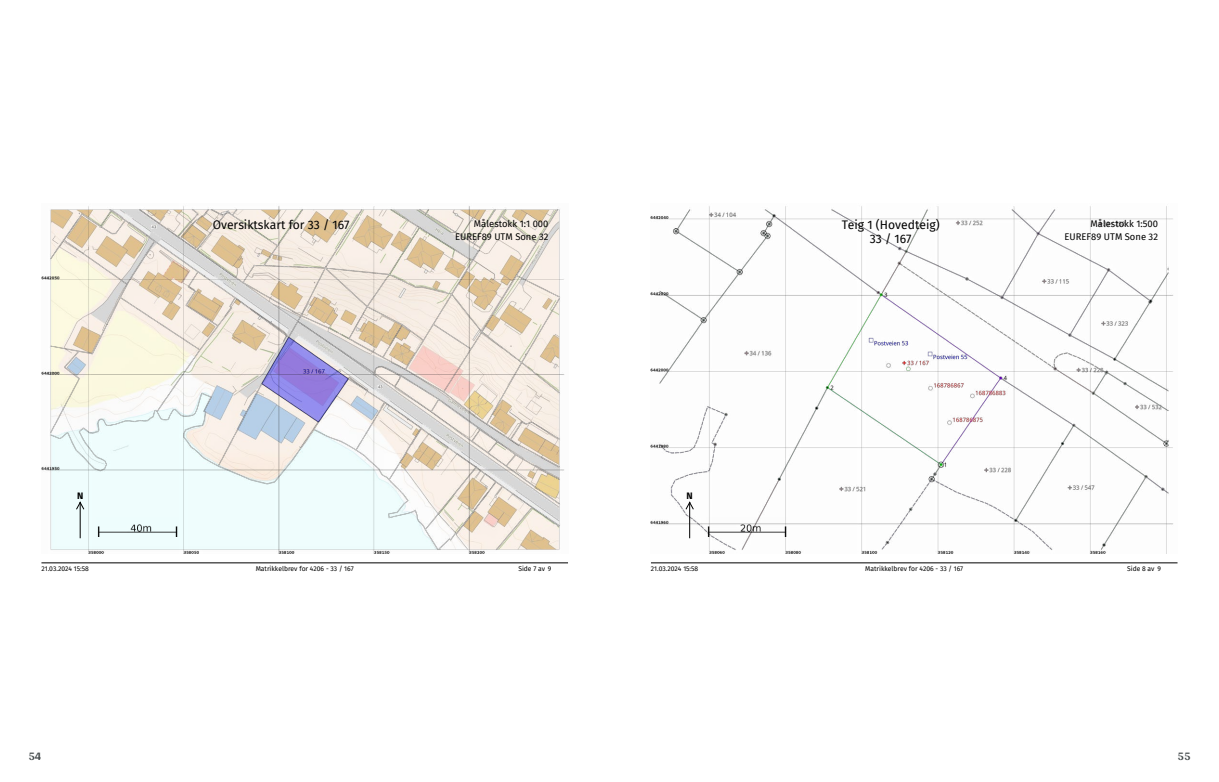
<style>
.page{position:relative;width:1219px;height:782px;background:#fff}
.page>*{position:absolute;margin:0;border:0;box-sizing:border-box;transform-origin:0 0}
.t1{font:12.1px/14.5px "Fira Sans";color:#000;text-align:center}
.t2{font:700 12px "Arya";color:#414749}
.t3{font:9.4px/13.5px "Fira Sans";color:#000;text-align:right}
.t4{font:700 9.4px "Fira Sans";color:#000}
.t5{font:6.7px "Fira Sans";color:#000}
</style>
<div class="page">
<img style="left:41px;top:206px;width:524px;height:347px">
<hr style="left:80px;top:502px;width:1px;height:36px;background:#000">
<svg style="left:76px;top:500px;width:9px;height:10px"></svg>
<img style="left:97px;top:517px;width:81px;height:19px">
<hr style="left:41px;top:562px;width:527px;height:1px;background:#000">
<img style="left:651px;top:206px;width:522px;height:347px">
<hr style="left:689px;top:502px;width:1px;height:36px;background:#000">
<svg style="left:685px;top:500px;width:9px;height:10px"></svg>
<img style="left:706px;top:517px;width:81px;height:19px">
<hr style="left:651px;top:562px;width:526px;height:1px;background:#000">
<h1 class="t1" style="left:213px;top:217px;width:138px">Oversiktskart for 33 / 167</h1>
<h3 class="t3" style="left:455px;top:216px;width:95px">Målestokk 1:1 000<br>EUREF89 UTM Sone 32</h3>
<h1 class="t1" style="left:842px;top:217px;width:99px">Teig 1 (Hovedteig)<br>33 / 167</h1>
<h3 class="t3" style="left:1064px;top:216px;width:95px">Målestokk 1:500<br>EUREF89 UTM Sone 32</h3>
<h3 class="t4" style="left:77px;top:487px;width:8px">N</h3>
<h3 class="t4" style="left:686px;top:487px;width:8px">N</h3>
<p class="t5" style="left:41px;top:563px;width:49px">21.03.2024 15:58</p>
<p class="t5" style="left:256px;top:563px;width:100px">Matrikkelbrev for 4206 - 33 / 167</p>
<p class="t5" style="left:518px;top:563px;width:35px">Side 7 av 9</p>
<p class="t5" style="left:651px;top:563px;width:49px">21.03.2024 15:58</p>
<p class="t5" style="left:865px;top:563px;width:100px">Matrikkelbrev for 4206 - 33 / 167</p>
<p class="t5" style="left:1127px;top:563px;width:35px">Side 8 av 9</p>
<h2 class="t2" style="left:28px;top:749px;width:15px">54</h2>
<h2 class="t2" style="left:1177px;top:749px;width:15px">55</h2>
</div>
